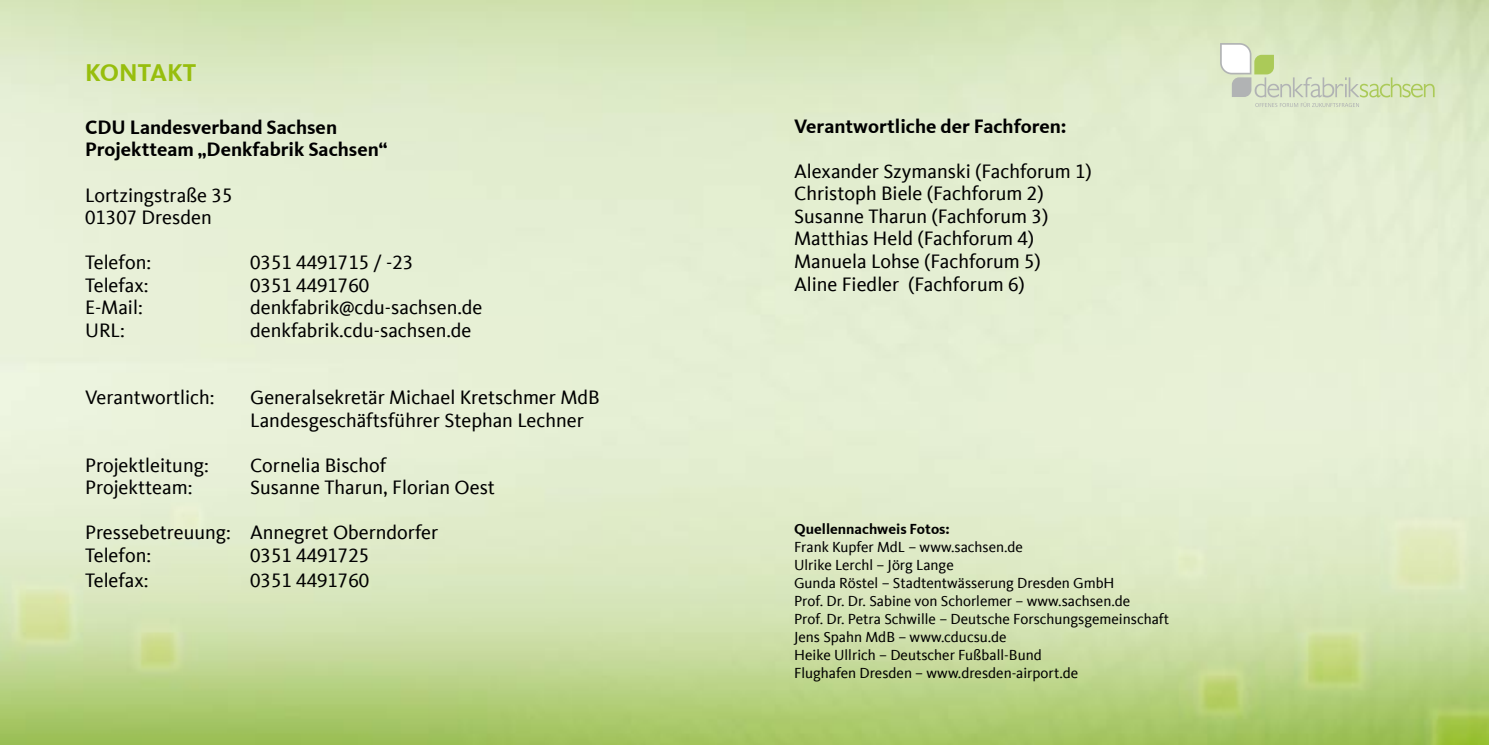
<style>
.page{position:relative;width:1489px;height:745px;background:#fff}
.page>*{position:absolute;margin:0;border:0;box-sizing:border-box;transform-origin:0 0}
.t1{font:700 25px "CDU Kievit Tab";color:#97be0d}
.t2{font:20px/22.5px "CDU Kievit Tab";color:#000}
.t3{font:700 20px/22.5px "CDU Kievit Tab";color:#000}
.t4{font:15px/18px "CDU Kievit Tab";color:#000}
.t5{font:700 15px "CDU Kievit Tab";color:#000}
</style>
<div class="page">
<img style="left:0;top:0;width:1488px;height:744px">
<svg style="left:1219px;top:43px;width:215px;height:64px;background:#d7e3c2"></svg>
<p class="t1" style="left:85px;top:58px;width:113px">KONTAKT</p>
<p class="t3" style="left:85px;top:116px;width:304px">CDU Landesverband Sachsen<br>Projektteam „Denkfabrik Sachsen“</p>
<p class="t2" style="left:85px;top:184px;width:149px">Lortzingstraße 35<br>01307 Dresden</p>
<p class="t2" style="left:85px;top:251px;width:68px">Telefon:</p>
<p class="t2" style="left:250px;top:251px;width:165px">0351 4491715 / -23</p>
<p class="t2" style="left:85px;top:274px;width:65px">Telefax:</p>
<p class="t2" style="left:250px;top:274px;width:120px">0351 4491760</p>
<p class="t2" style="left:85px;top:296px;width:59px">E-Mail:</p>
<p class="t2" style="left:250px;top:296px;width:234px">denkfabrik@cdu-sachsen.de</p>
<p class="t2" style="left:85px;top:319px;width:41px">URL:</p>
<p class="t2" style="left:250px;top:319px;width:223px">denkfabrik.cdu-sachsen.de</p>
<p class="t2" style="left:85px;top:386px;width:131px">Verantwortlich:</p>
<p class="t2" style="left:250px;top:386px;width:351px">Generalsekretär Michael Kretschmer MdB<br>Landesgeschäftsführer Stephan Lechner</p>
<p class="t2" style="left:85px;top:454px;width:125px">Projektleitung:</p>
<p class="t2" style="left:250px;top:454px;width:137px">Cornelia Bischof</p>
<p class="t2" style="left:85px;top:476px;width:109px">Projektteam:</p>
<p class="t2" style="left:250px;top:476px;width:246px">Susanne Tharun, Florian Oest</p>
<p class="t2" style="left:85px;top:521px;width:354px">Pressebetreuung: Annegret Oberndorfer<br>Telefon:</p>
<p class="t2" style="left:250px;top:544px;width:120px">0351 4491725</p>
<p class="t2" style="left:85px;top:569px;width:65px">Telefax:</p>
<p class="t2" style="left:250px;top:569px;width:120px">0351 4491760</p>
<p class="t3" style="left:794px;top:115px;width:274px">Verantwortliche der Fachforen:</p>
<p class="t2" style="left:794px;top:160px;width:299px">Alexander Szymanski (Fachforum 1)<br>Christoph Biele (Fachforum 2)<br>Susanne Tharun (Fachforum 3)<br>Matthias Held (Fachforum 4)<br>Manuela Lohse (Fachforum 5)<br>Aline Fiedler (Fachforum 6)</p>
<p class="t5" style="left:794px;top:520px;width:157px">Quellennachweis Fotos:</p>
<p class="t4" style="left:794px;top:538px;width:376px">Frank Kupfer MdL – www.sachsen.de<br>Ulrike Lerchl – Jörg Lange<br>Gunda Röstel – Stadtentwässerung Dresden GmbH<br>Prof. Dr. Dr. Sabine von Schorlemer – www.sachsen.de<br>Prof. Dr. Petra Schwille – Deutsche Forschungsgemeinschaft Jens Spahn MdB – www.cducsu.de<br>Heike Ullrich – Deutscher Fußball-Bund<br>Flughafen Dresden – www.dresden-airport.de</p>
</div>
